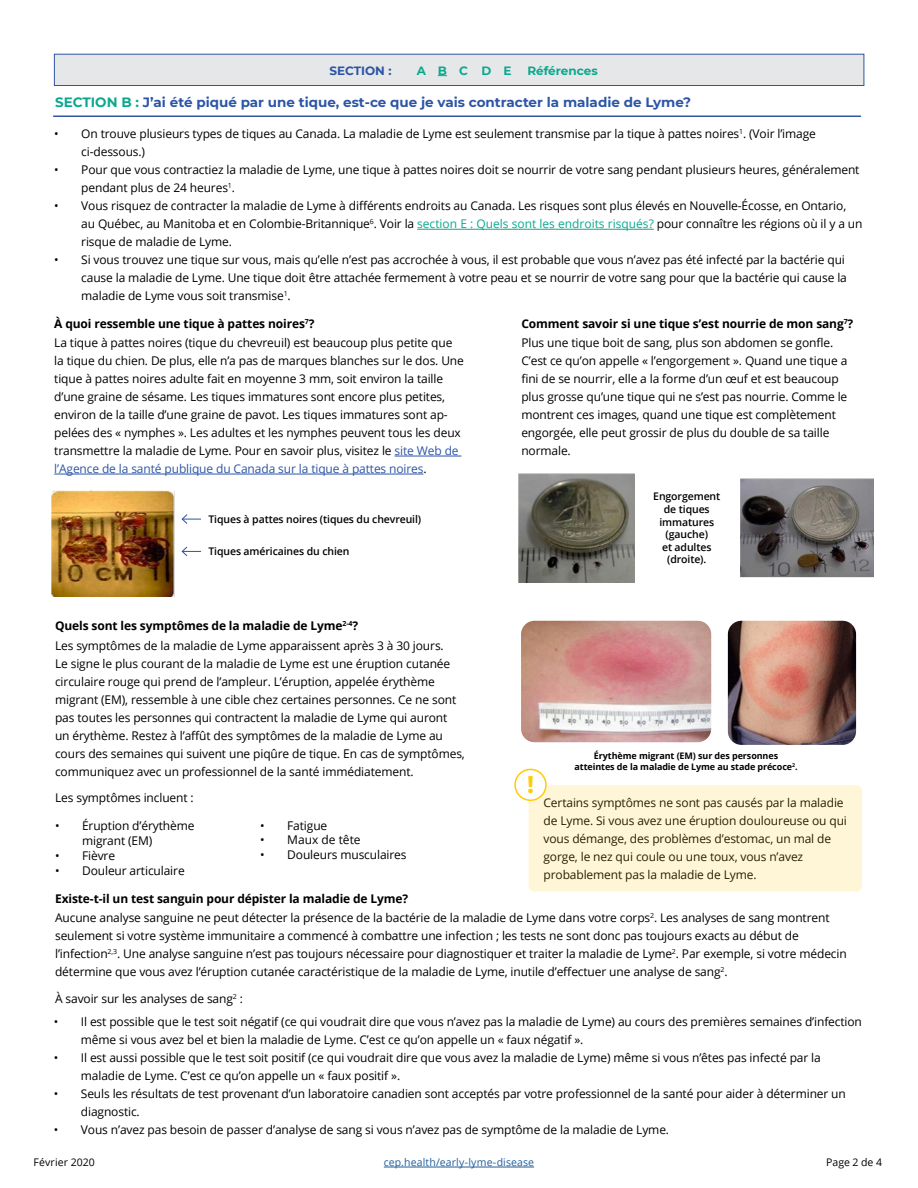
<style>
.page{position:relative;width:918px;height:1188px;background:#fff}
.page>*{position:absolute;margin:0;border:0;box-sizing:border-box;transform-origin:0 0}
.t1{font:700 24px "Montserrat";color:#ffcb05}
.t2{font:700 13.5px "Montserrat";color:#2d55a6}
.t3{font:12px/18px "Open Sans";letter-spacing:-.01em;color:#000}
.t4{font:700 12px "Open Sans";letter-spacing:-.01em;color:#000}
.t5{font:700 12px "Montserrat";color:#0aa98f}
.t6{font:700 12px "Montserrat";color:#2d55a6}
.t7{font:600 10.5px/12.6px "Open Sans";letter-spacing:-.01em;color:#000;text-align:center}
.t8{font:10.5px "Open Sans";letter-spacing:.01em;color:#215e9e}
.t9{font:10.5px "Open Sans";letter-spacing:.01em;color:#000}
.t10{font:700 9px/10.5px "Open Sans";letter-spacing:-.01em;color:#000;text-align:center}
.s1{color:#0aa98f}
.s2{color:#2d55a6}
</style>
<div class="page">
<hr style="left:384px;top:1167px;width:150px;height:1px;background:#215e9e">
<div style="left:54px;top:54px;width:810px;height:32px;background:#e6e7e8;border:1px solid #2d55a6"></div>
<img style="left:521px;top:621px;width:190px;height:121px">
<img style="left:728px;top:621px;width:128px;height:124px">
<hr style="left:54px;top:116px;width:806px;height:1px;background:#3255a4">
<hr style="left:417px;top:229px;width:237px;height:1px;background:#0aa98f">
<hr style="left:395px;top:456px;width:66px;height:1px;background:#2d55a6">
<hr style="left:54px;top:474px;width:369px;height:1px;background:#2d55a6">
<img style="left:52px;top:490px;width:123px;height:106px">
<svg style="left:182px;top:546px;width:19px;height:10px"></svg>
<svg style="left:182px;top:514px;width:19px;height:10px"></svg>
<img style="left:519px;top:473px;width:115px;height:110px">
<img style="left:741px;top:478px;width:132px;height:99px">
<div style="left:528px;top:784px;width:335px;height:108px;background:#fff6d7;border-radius:7px"></div>
<div style="left:527px;top:784px;width:337px;height:109px;border:2px solid #fff;border-radius:7px"></div>
<div style="left:515px;top:769px;width:31px;height:31px;background:#fff;border-radius:50%"></div>
<div style="left:514px;top:769px;width:33px;height:32px;border:2px solid #ffcb05;border-radius:50%"></div>
<p class="t6" style="left:329px;top:62px;width:64px">SECTION :</p>
<p class="t5" style="left:417px;top:62px;width:96px">ABC DE</p>
<p class="t5" style="left:527px;top:62px;width:72px">Références</p>
<p class="t2" style="left:55px;top:92px;width:638px"><span class="s1">SECTION B :</span> J’ai été piqué par une tique, est-ce que je vais contracter la maladie de Lyme?</p>
<p class="t3" style="left:81px;top:125px;width:736px;text-indent:-27px">• On trouve plusieurs types de tiques au Canada. La maladie de Lyme est seulement transmise par la tique à pattes noires<sup>1</sup>. (Voir l’image ci-dessous.)</p>
<p class="t3" style="left:81px;top:161px;width:780px;text-indent:-27px">• Pour que vous contractiez la maladie de Lyme, une tique à pattes noires doit se nourrir de votre sang pendant plusieurs heures, généralement pendant plus de 24 heures<sup>1</sup>.</p>
<p class="t3" style="left:81px;top:197px;width:783px;text-indent:-27px">• Vous risquez de contracter la maladie de Lyme à différents endroits au Canada. Les risques sont plus élevés en Nouvelle-Écosse, en Ontario, au Québec, au Manitoba et en Colombie-Britannique<sup>6</sup>. Voir la <span class="s1">section E : Quels sont les endroits risqués?</span> pour connaître les régions où il y a un risque de maladie de Lyme.</p>
<p class="t3" style="left:81px;top:251px;width:767px;text-indent:-27px">• Si vous trouvez une tique sur vous, mais qu’elle n’est pas accrochée à vous, il est probable que vous n’avez pas été infecté par la bactérie qui cause la maladie de Lyme. Une tique doit être attachée fermement à votre peau et se nourrir de votre sang pour que la bactérie qui cause la maladie de Lyme vous soit transmise<sup>1</sup>.</p>
<p class="t3" style="left:54px;top:333px;width:411px">La tique à pattes noires (tique du chevreuil) est beaucoup plus petite que la tique du chien. De plus, elle n’a pas de marques blanches sur le dos. Une tique à pattes noires adulte fait en moyenne 3 mm, soit environ la taille d’une graine de sésame. Les tiques immatures sont encore plus petites, environ de la taille d’une graine de pavot. Les tiques immatures sont ap&shy;pelées des « nymphes ». Les adultes et les nymphes peuvent tous les deux transmettre la maladie de Lyme. Pour en savoir plus, visitez le <span class="s2">site Web de l’Agence de la santé publique du Canada sur la tique à pattes noires</span>.</p>
<p class="t3" style="left:521px;top:333px;width:328px">Plus une tique boit de sang, plus son abdomen se gonfle.<br>C’est ce qu’on appelle « l’engorgement ». Quand une tique a fini de se nourrir, elle a la forme d’un œuf et est beaucoup plus grosse qu’une tique qui ne s’est pas nourrie. Comme le montrent ces images, quand une tique est complètement engorgée, elle peut grossir de plus du double de sa taille normale.</p>
<p class="t7" style="left:208px;top:513px;width:214px">Tiques à pattes noires (tiques du chevreuil)</p>
<p class="t7" style="left:208px;top:545px;width:143px">Tiques américaines du chien</p>
<p class="t4" style="left:54px;top:315px;width:262px">À quoi ressemble une tique à pattes noires<sup>7</sup>?</p>
<p class="t4" style="left:521px;top:315px;width:334px">Comment savoir si une tique s’est nourrie de mon sang<sup>7</sup>?</p>
<p class="t7" style="left:653px;top:490px;width:69px">Engorgement de tiques immatures (gauche)<br>et adultes (droite).</p>
<p class="t4" style="left:55px;top:617px;width:305px">Quels sont les symptômes de la maladie de Lyme<sup>2-4</sup>?</p>
<p class="t3" style="left:55px;top:636px;width:411px">Les symptômes de la maladie de Lyme apparaissent après 3 à 30 jours.<br>Le signe le plus courant de la maladie de Lyme est une éruption cutanée circulaire rouge qui prend de l’ampleur. L’éruption, appelée érythème migrant (EM), ressemble à une cible chez certaines personnes. Ce ne sont pas toutes les personnes qui contractent la maladie de Lyme qui auront un érythème. Restez à l’affût des symptômes de la maladie de Lyme au cours des semaines qui suivent une piqûre de tique. En cas de symptômes, communiquez avec un professionnel de la santé immédiatement.</p>
<p class="t3" style="left:55px;top:788px;width:140px">Les symptômes incluent :</p>
<p class="t3" style="left:82px;top:818px;width:114px;line-height:15px;text-indent:-27px">• Éruption d’érythème migrant (EM)</p>
<p class="t3" style="left:55px;top:847px;width:61px">• Fièvre</p>
<p class="t3" style="left:55px;top:862px;width:131px">• Douleur articulaire</p>
<p class="t3" style="left:260px;top:816px;width:69px">• Fatigue</p>
<p class="t3" style="left:260px;top:830px;width:102px">• Maux de tête</p>
<p class="t3" style="left:260px;top:845px;width:148px">• Douleurs musculaires</p>
<p class="t4" style="left:55px;top:891px;width:355px">Existe-t-il un test sanguin pour dépister la maladie de Lyme?</p>
<h1 class="t1" style="left:527px;top:767px;width:8px">!</h1>
<p class="t10" style="left:575px;top:751px;width:225px">Érythème migrant (EM) sur des personnes atteintes de la maladie de Lyme au stade précoce<sup>2</sup>.</p>
<p class="t3" style="left:544px;top:793px;width:305px">Certains symptômes ne sont pas causés par la maladie de Lyme. Si vous avez une éruption douloureuse ou qui vous démange, des problèmes d’estomac, un mal de gorge, le nez qui coule ou une toux, vous n’avez probablement pas la maladie de Lyme.</p>
<p class="t3" style="left:55px;top:909px;width:793px">Aucune analyse sanguine ne peut détecter la présence de la bactérie de la maladie de Lyme dans votre corps<sup>2</sup>. Les analyses de sang montrent seulement si votre système immunitaire a commencé à combattre une infection ; les tests ne sont donc pas toujours exacts au début de l’infection<sup>2,3</sup>. Une analyse sanguine n’est pas toujours nécessaire pour diagnostiquer et traiter la maladie de Lyme<sup>2</sup>. Par exemple, si votre médecin détermine que vous avez l’éruption cutanée caractéristique de la maladie de Lyme, inutile d’effectuer une analyse de sang<sup>2</sup>.</p>
<p class="t3" style="left:55px;top:990px;width:189px">À savoir sur les analyses de sang<sup>2</sup> :</p>
<p class="t3" style="left:81px;top:1012px;width:783px;text-indent:-27px">• Il est possible que le test soit négatif (ce qui voudrait dire que vous n’avez pas la maladie de Lyme) au cours des premières semaines d’infection même si vous avez bel et bien la maladie de Lyme. C’est ce qu’on appelle un « faux négatif ».</p>
<p class="t3" style="left:81px;top:1048px;width:741px;text-indent:-27px">• Il est aussi possible que le test soit positif (ce qui voudrait dire que vous avez la maladie de Lyme) même si vous n’êtes pas infecté par la maladie de Lyme. C’est ce qu’on appelle un « faux positif ».</p>
<p class="t3" style="left:81px;top:1084px;width:767px;text-indent:-27px">• Seuls les résultats de test provenant d’un laboratoire canadien sont acceptés par votre professionnel de la santé pour aider à déterminer un diagnostic.</p>
<p class="t3" style="left:54px;top:1120px;width:617px">• Vous n’avez pas besoin de passer d’analyse de sang si vous n’avez pas de symptôme de la maladie de Lyme.</p>
<p class="t9" style="left:33px;top:1155px;width:63px">Février 2020</p>
<p class="t8" style="left:384px;top:1155px;width:152px">cep.health/early-lyme-disease</p>
<p class="t9" style="left:826px;top:1155px;width:57px">Page 2 de 4</p>
</div>
